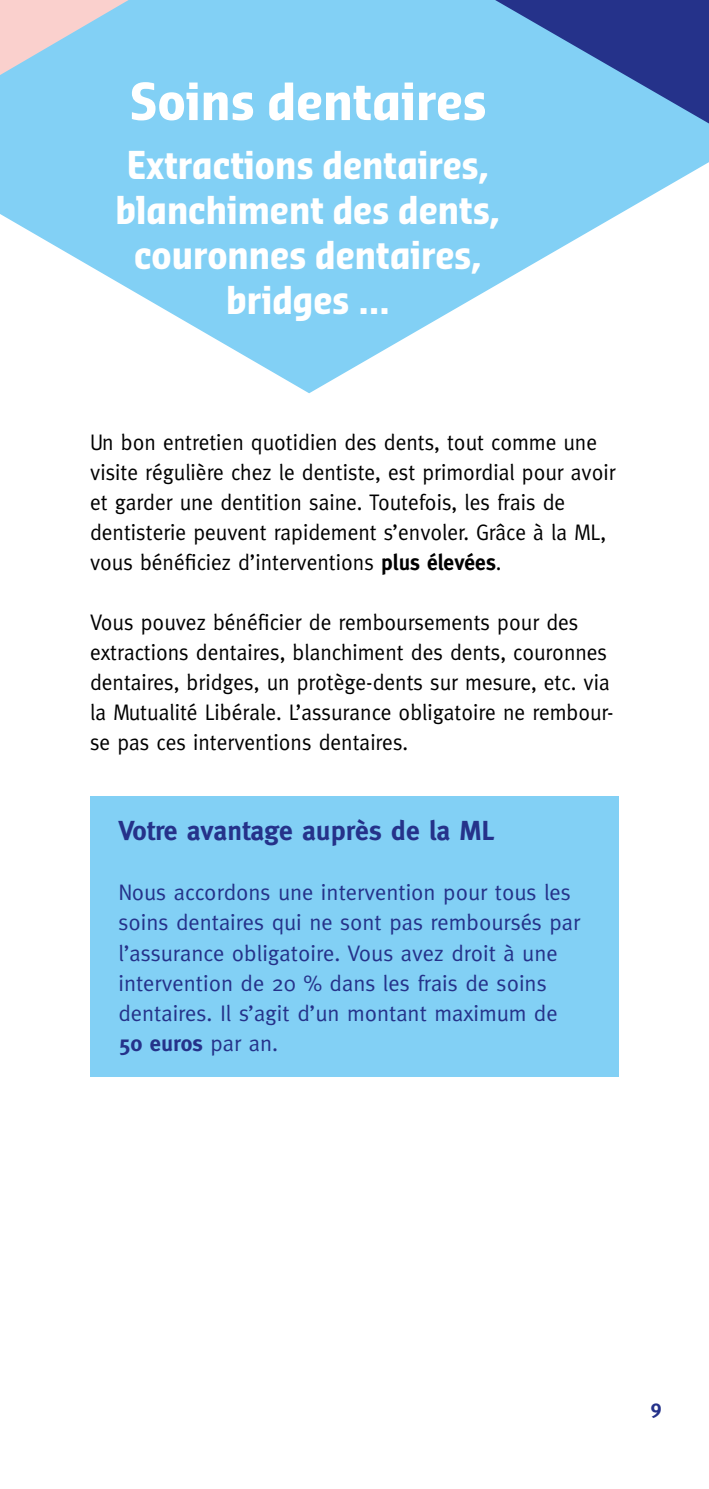
<style>
.page{position:relative;width:709px;height:1489px;background:#fff}
.page>*{position:absolute;margin:0;border:0;box-sizing:border-box;transform-origin:0 0}
.t1{font:700 50px "Sansa Con Pro";color:#fff}
.t2{font:700 37.5px/45px "Sansa Con Pro";color:#fff;text-align:center;scale:.95 1}
.t3{font:700 27.5px "Meta";color:#25328a}
.t4{font:22.5px/30px "Meta";color:#000;scale:.95 1}
.t5{font:22.5px/30px "Meta";color:#25328a}
.t6{font:700 20px "Meta";color:#25328a}
.s1{font-weight:700}
</style>
<div class="page">
<svg style="left:0;top:0;width:709px;height:393px;fill:#82d0f5"></svg>
<svg style="left:495px;top:0;width:214px;height:123px;background:#5381bf"></svg>
<svg style="left:0;top:0;width:129px;height:75px;background:#bdd0e1"></svg>
<div style="left:90px;top:796px;width:529px;height:280px;background:#82d0f5"></div>
<h1 class="t1" style="left:129px;top:67px;width:358px">Soins dentaires</h1>
<h2 class="t2" style="left:116px;top:142px;width:406px">Extractions dentaires, blanchiment des dents, couronnes dentaires, bridges …</h2>
<p class="t4" style="left:90px;top:427px;width:555px">Un bon entretien quotidien des dents, tout comme une visite régulière chez le dentiste, est primordial pour avoir et garder une dentition saine. Toutefois, les frais de dentisterie peuvent rapidement s’envoler. Grâce à la ML, vous bénéficiez d’interventions <span class="s1">plus élevées</span>.</p>
<p class="t4" style="left:90px;top:607px;width:552px">Vous pouvez bénéficier de remboursements pour des extractions dentaires, blanchiment des dents, couronnes dentaires, bridges, un protège-dents sur mesure, etc. via la Mutualité Libérale. L’assurance obligatoire ne rembour&shy;se pas ces interventions dentaires.</p>
<p class="t3" style="left:118px;top:815px;width:378px">Votre avantage auprès de la ML</p>
<p class="t5" style="left:118px;top:877px;width:463px">Nous accordons une intervention pour tous les soins dentaires qui ne sont pas remboursés par l’assurance obligatoire. Vous avez droit à une intervention de 20 % dans les frais de soins dentaires. Il s’agit d’un montant maximum de <span class="s1">50 euros</span> par an.</p>
<p class="t6" style="left:650px;top:1395px;width:12px">9</p>
</div>
